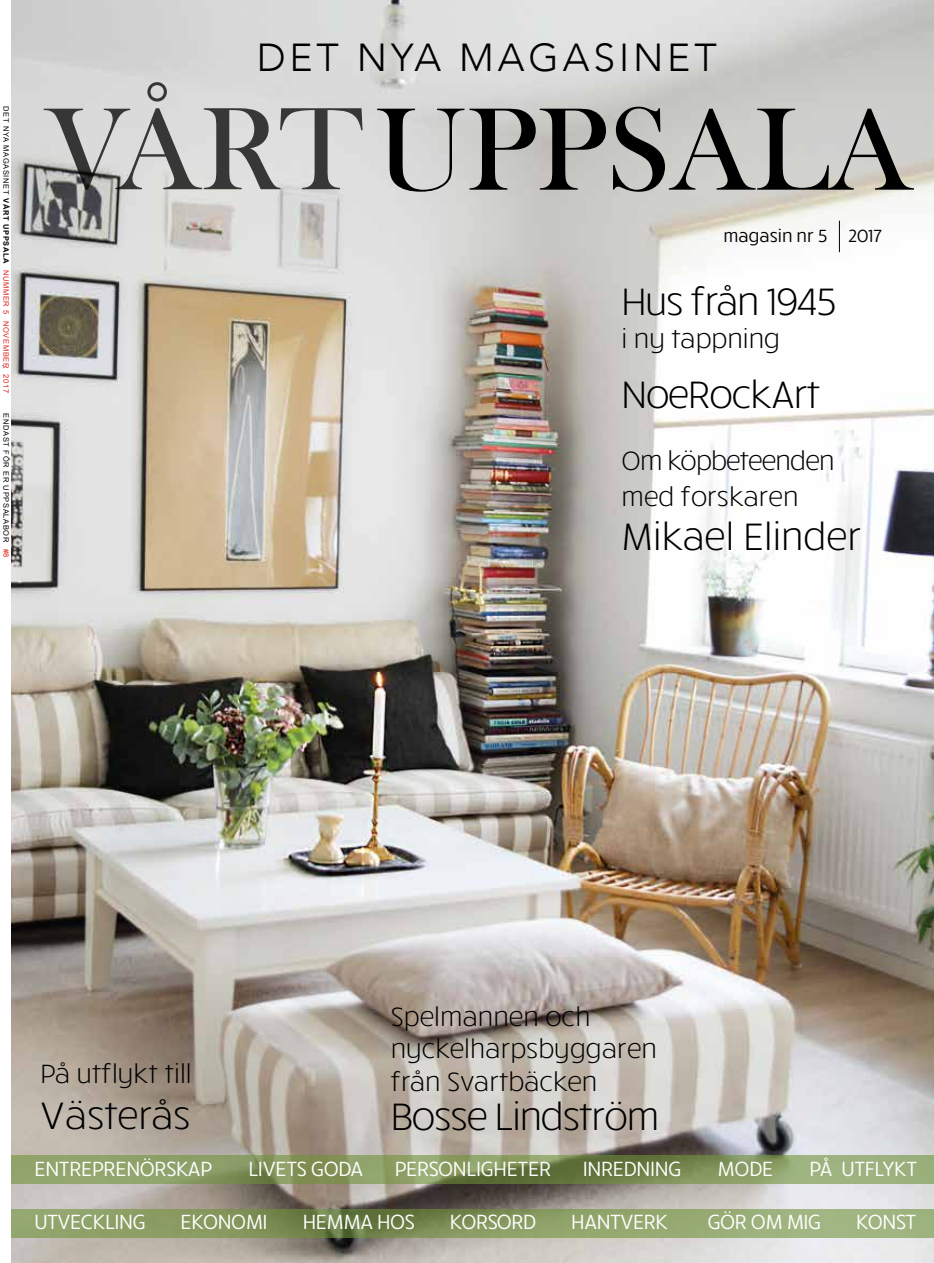
<style>
.page{position:relative;width:934px;height:1263px;background:#fff}
.page>*{position:absolute;margin:0;border:0;box-sizing:border-box;transform-origin:0 0}
.t1{font:121.5px "Bask Old Face";color:#000}
.t2{font:300 39px "Ruck Sack";letter-spacing:-.03em;color:#000}
.t3{font:300 39px "Ruck Sack";color:#000}
.t4{font:300 39px "Avenir";letter-spacing:.1em;color:#000}
.t5{font:300 27px/32.4px "Ruck Sack";color:#000}
.t6{font:300 27px/36px "Ruck Sack";letter-spacing:-.03em;color:#000}
.t7{font:21px "Ruck Sack";letter-spacing:-.02em;color:#fff}
.t8{font:18px "Ruck Sack";color:#000}
.t9{font:7.5px "Arial";letter-spacing:.09em;color:#e5231f}
.t10{font:7.5px "Arial";letter-spacing:.09em;color:#000}
.s1{color:#000}
.s2{font-weight:700;color:#000}
.s3{color:#e5231f}
</style>
<div class="page">
<img style="left:11px;top:0;width:922px;height:1263px">
<svg style="left:11px;top:1155px;width:922px;height:29px;background:#859860"></svg>
<svg style="left:11px;top:1209px;width:922px;height:28px;background:#8a9d65"></svg>
<hr style="left:838px;top:221px;width:1px;height:31px;background:#000">
<svg style="left:44px;top:82px;width:318px;height:108px;background:#b7b7b7"></svg>
<p class="t9" style="left:10px;top:106px;width:289px;rotate:90deg"><span class="s1">DET NYA MAGASINET</span> <span class="s2">VÅRT UPPSALA</span> NUMMER 5 NOVEMBER 2017</p>
<p class="t10" style="left:10px;top:413px;width:146px;rotate:90deg">ENDAST FÖR ER UPPSALABOR <span class="s3">#8</span></p>
<h2 class="t4" style="left:256px;top:32px;width:461px">DET NYA MAGASINET</h2>
<h1 class="t1" style="left:375px;top:99px;width:539px">UPPSALA</h1>
<p class="t8" style="left:723px;top:224px;width:160px">magasin nr 5 2017</p>
<h2 class="t2" style="left:621px;top:275px;width:216px">Hus från 1945</h2>
<p class="t5" style="left:621px;top:321px;width:160px">i ny tappning</p>
<h2 class="t2" style="left:621px;top:368px;width:200px">NoeRockArt</h2>
<p class="t6" style="left:621px;top:441px;width:214px">Om köpbeteenden med forskaren</p>
<h2 class="t3" style="left:621px;top:510px;width:241px">Mikael Elinder</h2>
<p class="t5" style="left:41px;top:1055px;width:153px">På utflykt till</p>
<h2 class="t3" style="left:41px;top:1089px;width:152px">Västerås</h2>
<p class="t5" style="left:390px;top:999px;width:268px">Spelmannen och nyckelharpsbyggaren från Svartbäcken</p>
<h2 class="t2" style="left:390px;top:1090px;width:270px">Bosse Lindström</h2>
<p class="t7" style="left:34px;top:1154px;width:179px">ENTREPRENÖRSKAP</p>
<p class="t7" style="left:248px;top:1154px;width:116px">LIVETS GODA</p>
<p class="t7" style="left:394px;top:1154px;width:158px">PERSONLIGHETER</p>
<p class="t7" style="left:582px;top:1154px;width:100px">INREDNING</p>
<p class="t7" style="left:717px;top:1154px;width:57px">MODE</p>
<p class="t7" style="left:809px;top:1154px;width:109px">PÅ UTFLYKT</p>
<p class="t7" style="left:34px;top:1207px;width:113px">UTVECKLING</p>
<p class="t7" style="left:181px;top:1207px;width:89px">EKONOMI</p>
<p class="t7" style="left:303px;top:1207px;width:113px">HEMMA HOS</p>
<p class="t7" style="left:450px;top:1207px;width:88px">KORSORD</p>
<p class="t7" style="left:571px;top:1207px;width:98px">HANTVERK</p>
<p class="t7" style="left:707px;top:1207px;width:115px">GÖR OM MIG</p>
<p class="t7" style="left:856px;top:1207px;width:62px">KONST</p>
</div>
